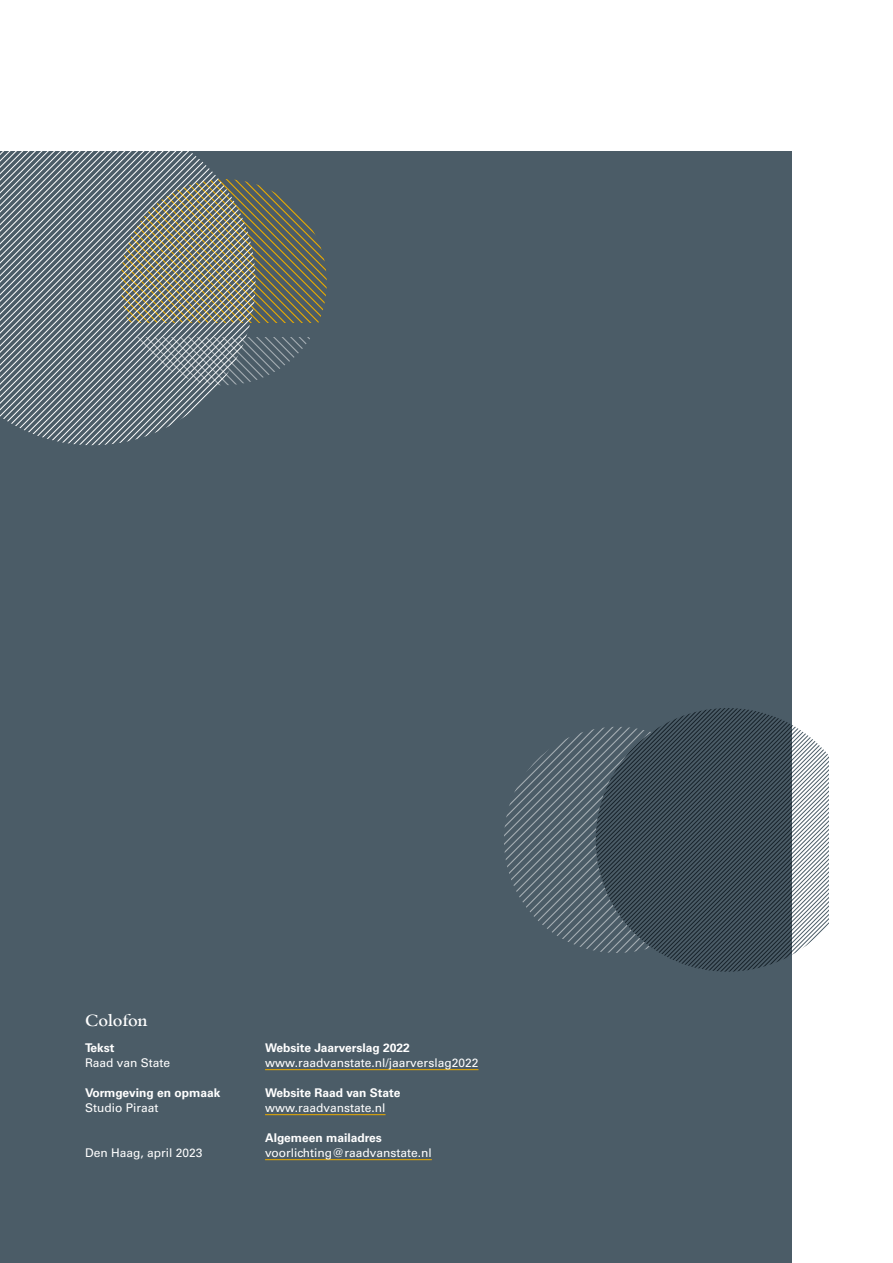
<style>
.page{position:relative;width:893px;height:1263px;background:#fff}
.page>*{position:absolute;margin:0;border:0;box-sizing:border-box;transform-origin:0 0}
.t1{font:600 18px "Bembo MT Pro";color:#fff}
.t2{font:12px "Univers LT Std";color:#fff}
.t3{font:700 12px "Univers LT Std";color:#fff}
</style>
<div class="page">
<div style="left:0;top:152px;width:792px;height:1111px;background:#4b5c67"></div>
<hr style="left:265px;top:1069px;width:213px;height:1px;background:#e9aa00">
<hr style="left:265px;top:1114px;width:120px;height:1px;background:#e9aa00">
<hr style="left:265px;top:1159px;width:167px;height:1px;background:#e9aa00">
<svg style="left:504px;top:708px;width:325px;height:264px"></svg>
<svg style="left:0;top:151px;width:327px;height:294px"></svg>
<p class="t1" style="left:85px;top:1010px;width:64px">Colofon</p>
<p class="t3" style="left:85px;top:1040px;width:31px">Tekst</p>
<p class="t2" style="left:85px;top:1055px;width:87px">Raad van State</p>
<p class="t3" style="left:85px;top:1085px;width:137px">Vormgeving en opmaak</p>
<p class="t2" style="left:85px;top:1100px;width:75px">Studio Piraat</p>
<p class="t2" style="left:85px;top:1145px;width:119px">Den Haag, april 2023</p>
<p class="t3" style="left:265px;top:1040px;width:146px">Website Jaarverslag 2022</p>
<p class="t2" style="left:265px;top:1055px;width:215px">www.raadvanstate.nl/jaarverslag2022</p>
<p class="t3" style="left:265px;top:1085px;width:137px">Website Raad van State</p>
<p class="t2" style="left:265px;top:1100px;width:122px">www.raadvanstate.nl</p>
<p class="t3" style="left:265px;top:1130px;width:118px">Algemeen mailadres</p>
<p class="t2" style="left:265px;top:1145px;width:168px">voorlichting@raadvanstate.nl</p>
</div>
